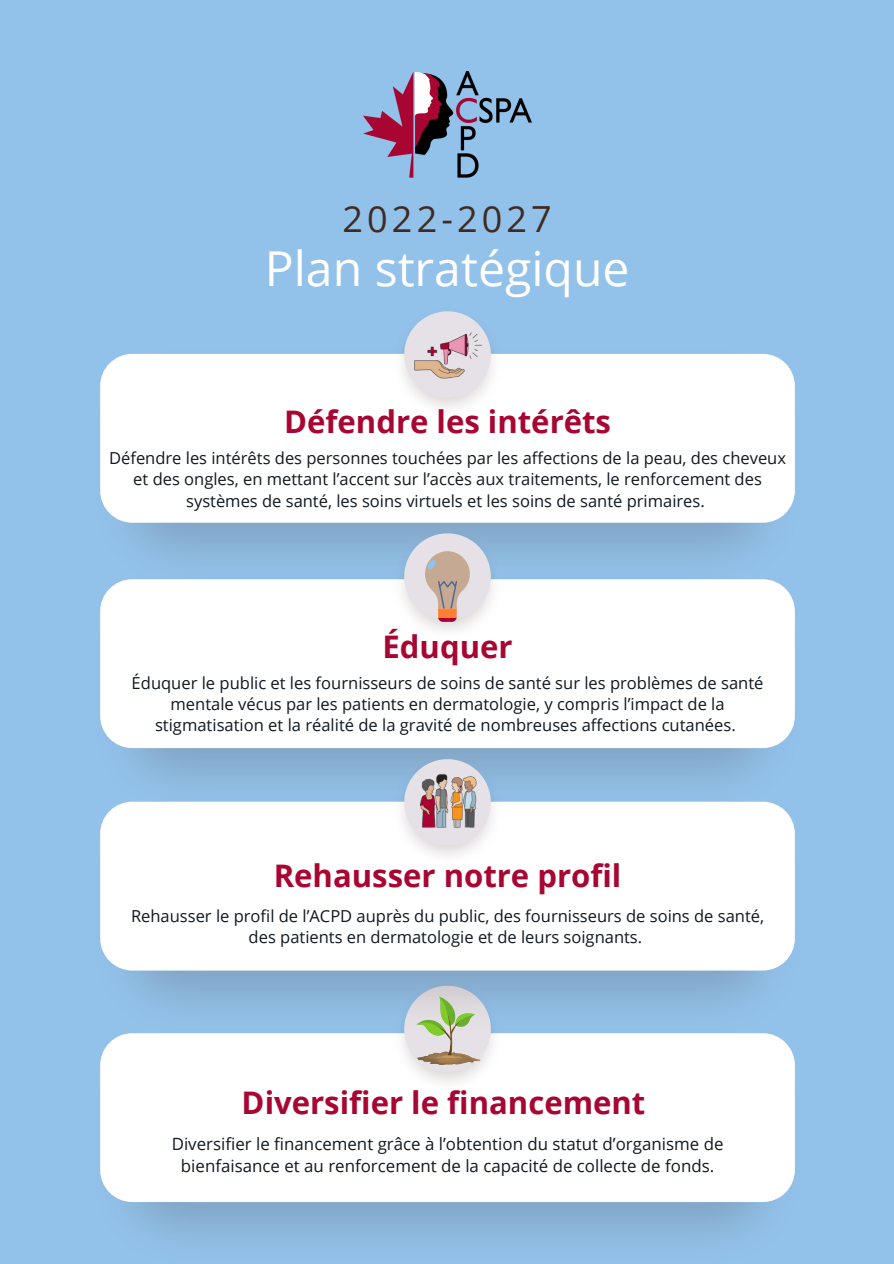
<style>
.page{position:relative;width:894px;height:1264px;background:#fff}
.page>*{position:absolute;margin:0;border:0;box-sizing:border-box;transform-origin:0 0}
.t1{font:48.15px "Open Sans";color:#fff}
.t2{font:36px "Open Sans";letter-spacing:.115em;color:#3e2b23}
.t3{font:700 31.05px "Open Sans";color:#a80532}
.t4{font:16.8px/21.8px "Open Sans";color:#101820;text-align:center}
.t5{font:16.5px/21.5px "Open Sans";color:#101820;text-align:center}
</style>
<div class="page">
<div style="left:0;top:0;width:893px;height:1263px;background:#92c1e9"></div>
<img style="left:100px;top:353px;width:695px;height:203px">
<div style="left:100px;top:354px;width:694px;height:168px;background:#fff;border-radius:32px"></div>
<img style="left:102px;top:579px;width:693px;height:202px">
<div style="left:100px;top:579px;width:694px;height:169px;background:#fff;border-radius:32px"></div>
<img style="left:100px;top:804px;width:695px;height:431px">
<div style="left:100px;top:1033px;width:694px;height:168px;background:#fff;border-radius:32px"></div>
<img style="left:393px;top:982px;width:109px;height:101px">
<div style="left:100px;top:801px;width:694px;height:169px;background:#fff;border-radius:32px"></div>
<img style="left:393px;top:347px;width:109px;height:61px">
<svg style="left:404px;top:311px;width:55px;height:87px"></svg>
<img style="left:393px;top:530px;width:109px;height:101px">
<img style="left:393px;top:756px;width:109px;height:100px">
<svg style="left:404px;top:759px;width:86px;height:86px"></svg>
<img style="left:363px;top:71px;width:168px;height:107px">
<img style="left:405px;top:313px;width:85px;height:85px">
<img style="left:413px;top:766px;width:68px;height:69px">
<svg style="left:404px;top:985px;width:86px;height:87px;background:#c8cec4"></svg>
<svg style="left:404px;top:533px;width:86px;height:89px;background:#d2cbcb"></svg>
<h2 class="t2" style="left:342px;top:193px;width:211px">2022-2027</h2>
<h1 class="t1" style="left:265px;top:234px;width:366px">Plan stratégique</h1>
<h3 class="t3" style="left:284px;top:400px;width:328px">Défendre les intérêts</h3>
<p class="t5" style="left:109px;top:447px;width:678px">Défendre les intérêts des personnes touchées par les affections de la peau, des cheveux et des ongles, en mettant l’accent sur l’accès aux traitements, le renforcement des systèmes de santé, les soins virtuels et les soins de santé primaires.</p>
<h3 class="t3" style="left:382px;top:624px;width:131px">Éduquer</h3>
<p class="t5" style="left:132px;top:671px;width:633px">Éduquer le public et les fournisseurs de soins de santé sur les problèmes de santé mentale vécus par les patients en dermatologie, y compris l’impact de la stigmatisation et la réalité de la gravité de nombreuses affections cutanées.</p>
<h3 class="t3" style="left:274px;top:853px;width:349px">Rehausser notre profil</h3>
<p class="t5" style="left:131px;top:904px;width:634px">Rehausser le profil de l’ACPD auprès du public, des fournisseurs de soins de santé, des patients en dermatologie et de leurs soignants.</p>
<h3 class="t3" style="left:241px;top:1081px;width:405px">Diversifier le financement</h3>
<p class="t4" style="left:172px;top:1132px;width:553px">Diversifier le financement grâce à l’obtention du statut d’organisme de bienfaisance et au renforcement de la capacité de collecte de fonds.</p>
</div>
